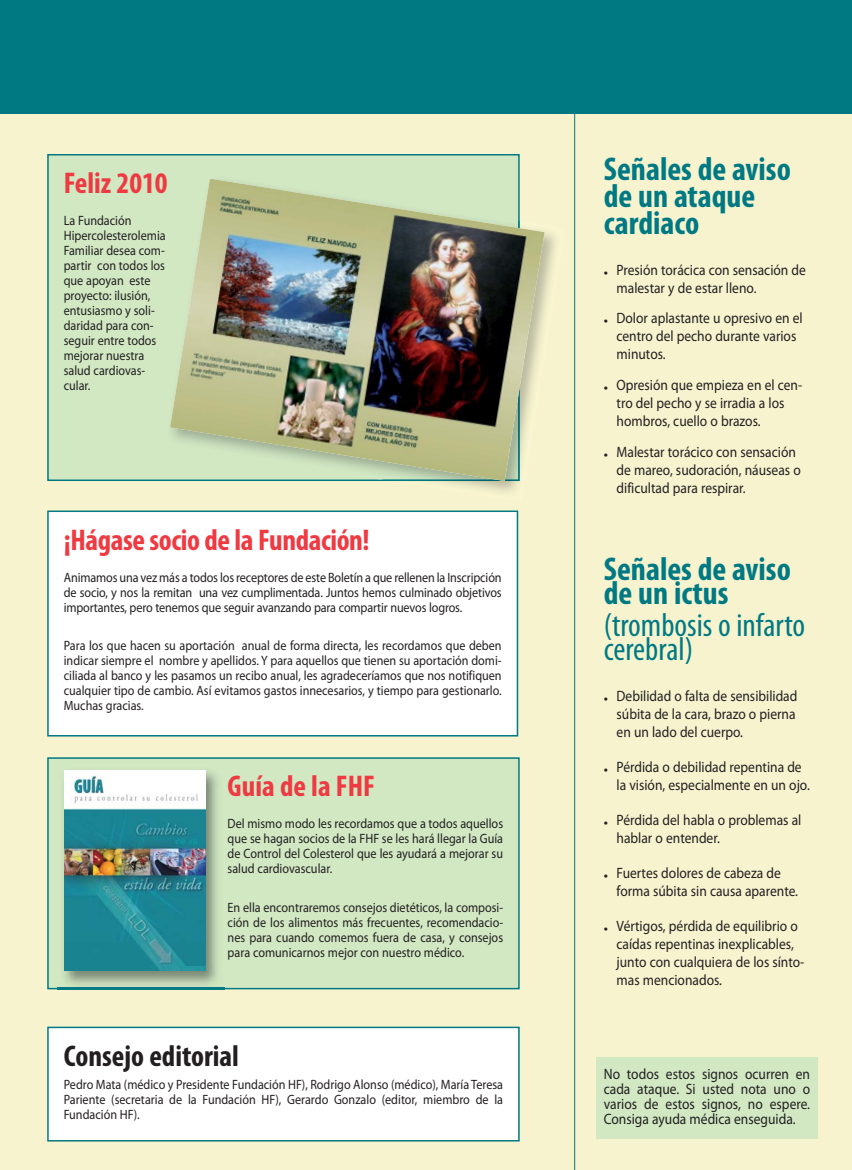
<style>
.page{position:relative;width:852px;height:1170px;background:#fff}
.page>*{position:absolute;margin:0;border:0;box-sizing:border-box;transform-origin:0 0}
.t1{font:700 condensed 33px/27px "Myriad Pro";color:#007983}
.t2{font:condensed 33px/24px "Myriad Pro";color:#007983}
.t3{font:700 condensed 30px "Myriad Pro";letter-spacing:-.015em;color:#ef3a42}
.t4{font:700 condensed 30px "Myriad Pro";color:#231f20}
.t5{font:15px/18px "Myriad Pro";color:#231f20}
.t6{font:15px/15px "Myriad Pro";color:#231f20;text-align:justify;scale:.9 1}
.t7{font:13.5px/15px "Myriad Pro";color:#231f20;text-align:justify;scale:.9 1}
</style>
<div class="page">
<div style="left:0;top:97px;width:851px;height:1072px;background:#f7f3cf"></div>
<div style="left:49px;top:155px;width:469px;height:324px;background:#d1e8c3"></div>
<div style="left:49px;top:758px;width:469px;height:229px;background:#d1e8c3"></div>
<div style="left:47px;top:757px;width:472px;height:232px;border:2px solid #007983"></div>
<div style="left:49px;top:512px;width:467px;height:223px;background:#fff"></div>
<div style="left:47px;top:510px;width:471px;height:226px;border:2px solid #007983"></div>
<div style="left:0;top:0;width:851px;height:114px;background:#007983"></div>
<div style="left:49px;top:1027px;width:469px;height:112px;background:#fff"></div>
<div style="left:47px;top:1026px;width:472px;height:115px;border:2px solid #007983"></div>
<div style="left:596px;top:1057px;width:221px;height:81px;background:#d1e8c3"></div>
<hr style="left:574px;top:110px;width:1px;height:1059px;background:#007983">
<img style="left:170px;top:179px;width:374px;height:302px">
<img style="left:58px;top:770px;width:166px;height:220px">
<img style="left:64px;top:770px;width:141px;height:200px">
<h2 class="t3" style="left:64px;top:171px;width:105px">Feliz 2010</h2>
<p class="t7" style="left:64px;top:214px;width:115px;text-align:left">La Fundación<br>Hipercolesterolemia<br>Familiar desea com&shy;partir con todos los que apoyan este proyecto: ilusión, entusiasmo y soli&shy;daridad para con&shy;seguir entre todos mejorar nuestra salud cardiovas&shy;cular.</p>
<h2 class="t3" style="left:64px;top:528px;width:307px">¡Hágase socio de la Fundación!</h2>
<p class="t7" style="left:64px;top:570px;width:488px">Animamos una vez más a todos los receptores de este Boletín a que rellenen la Inscripción de socio, y nos la remitan una vez cumplimentada. Juntos hemos culminado objetivos importantes, pero tenemos que seguir avanzando para compartir nuevos logros.</p>
<p class="t7" style="left:64px;top:639px;width:488px">Para los que hacen su aportación anual de forma directa, les recordamos que deben indicar siempre el nombre y apellidos. Y para aquellos que tienen su aportación domi&shy;ciliada al banco y les pasamos un recibo anual, les agradeceríamos que nos notifiquen cualquier tipo de cambio. Así evitamos gastos innecesarios, y tiempo para gestionarlo.<br>Muchas gracias.</p>
<h2 class="t3" style="left:227px;top:774px;width:149px">Guía de la FHF</h2>
<p class="t7" style="left:227px;top:817px;width:307px">Del mismo modo les recordamos que a todos aquellos que se hagan socios de la FHF se les hará llegar la Guía de Control del Colesterol que les ayudará a mejorar su salud cardiovascular.</p>
<p class="t7" style="left:227px;top:900px;width:307px">En ella encontraremos consejos dietéticos, la composi&shy;ción de los alimentos más frecuentes, recomendacio&shy;nes para cuando comemos fuera de casa, y consejos para comunicarnos mejor con nuestro médico.</p>
<h1 class="t1" style="left:603px;top:157px;width:188px">Señales de aviso de un ataque cardiaco</h1>
<p class="t5" style="left:616px;top:262px;width:191px;text-indent:-13px">• Presión torácica con sensación de malestar y de estar lleno.</p>
<p class="t5" style="left:616px;top:310px;width:187px;text-indent:-13px">• Dolor aplastante u opresivo en el centro del pecho durante varios minutos.</p>
<p class="t5" style="left:616px;top:377px;width:187px;text-indent:-13px">• Opresión que empieza en el cen&shy;tro del pecho y se irradia a los hombros, cuello o brazos.</p>
<p class="t5" style="left:616px;top:444px;width:185px;text-indent:-13px">• Malestar torácico con sensación de mareo, sudoración, náuseas o dificultad para respirar.</p>
<h1 class="t1" style="left:603px;top:559px;width:188px;line-height:24px">Señales de aviso de un ictus</h1>
<h1 class="t2" style="left:603px;top:613px;width:203px">(trombosis o infarto cerebral)</h1>
<p class="t5" style="left:616px;top:688px;width:182px;text-indent:-13px">• Debilidad o falta de sensibilidad súbita de la cara, brazo o pierna en un lado del cuerpo.</p>
<p class="t5" style="left:616px;top:759px;width:195px;text-indent:-13px">• Pérdida o debilidad repentina de la visión, especialmente en un ojo.</p>
<p class="t5" style="left:616px;top:812px;width:186px;text-indent:-13px">• Pérdida del habla o problemas al hablar o entender.</p>
<p class="t5" style="left:616px;top:865px;width:183px;text-indent:-13px">• Fuertes dolores de cabeza de forma súbita sin causa aparente.</p>
<p class="t5" style="left:616px;top:918px;width:189px;text-indent:-13px">• Vértigos, pérdida de equilibrio o caídas repentinas inexplicables, junto con cualquiera de los sínto&shy;mas mencionados.</p>
<h2 class="t4" style="left:64px;top:1043px;width:177px">Consejo editorial</h2>
<p class="t7" style="left:64px;top:1078px;width:489px">Pedro Mata (médico y Presidente Fundación HF), Rodrigo Alonso (médico), María Teresa Pariente (secretaria de la Fundación HF), Gerardo Gonzalo (editor, miembro de la Fundación HF).</p>
<p class="t6" style="left:603px;top:1067px;width:230px">No todos estos signos ocurren en cada ataque. Si usted nota uno o varios de estos signos, no espere.<br>Consiga ayuda médica enseguida.</p>
</div>
